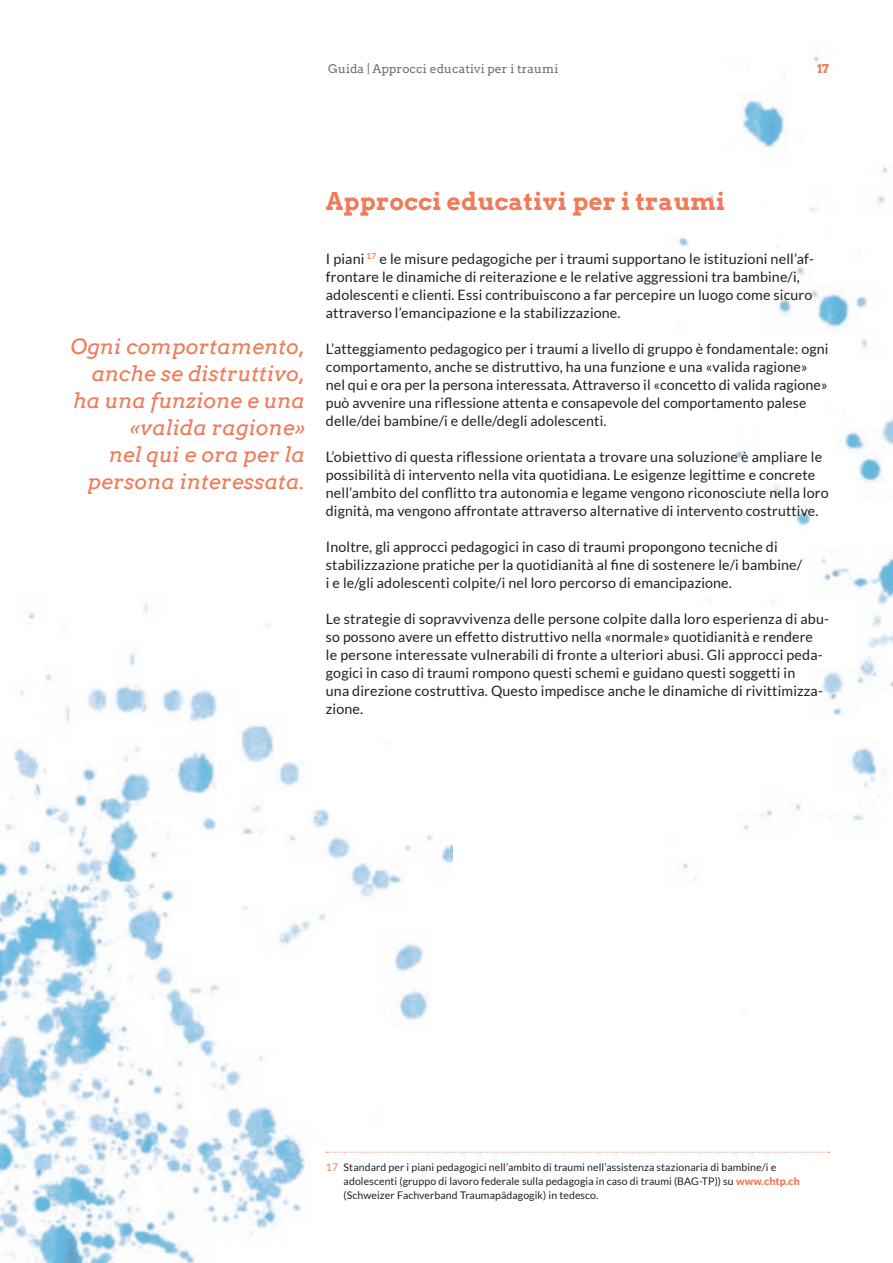
<style>
.page{position:relative;width:893px;height:1263px;background:#fff}
.page>*{position:absolute;margin:0;border:0;box-sizing:border-box;transform-origin:0 0}
.t1{font:700 24px "Arvo";letter-spacing:.01em;color:#f07b59}
.t2{font:italic 21px/27px "Arvo";color:#f07b59;text-align:right}
.t3{font:14.25px/18px "Lato";letter-spacing:.01em;color:#231f20}
.t4{font:12px "Arvo";letter-spacing:.01em;color:#6d6e71}
.t5{font:700 12px "Arvo";color:#f07b59}
.t6{font:10.5px/14.2px "Lato";letter-spacing:.01em;color:#231f20}
.s1{color:#f07b59}
.s2{font-weight:900;color:#f07b59}
</style>
<div class="page">
<img style="left:676px;top:56px;width:217px;height:825px">
<img style="left:0;top:602px;width:453px;height:661px">
<svg style="left:326px;top:1151px;width:504px;height:2px"></svg>
<p class="t4" style="left:328px;top:63px;width:232px">Guida | Approcci educativi per i traumi</p>
<p class="t5" style="left:817px;top:63px;width:13px">17</p>
<h2 class="t2" style="left:71px;top:334px;width:235px">Ogni comportamento, anche se distruttivo, ha una funzione e una «valida ragione»<br>nel qui e ora per la persona interessata.</h2>
<h1 class="t1" style="left:326px;top:190px;width:401px">Approcci educativi per i traumi</h1>
<p class="t3" style="left:326px;top:250px;width:490px">I piani <sup>17</sup> e le misure pedagogiche per i traumi supportano le istituzioni nell’af&shy;frontare le dinamiche di reiterazione e le relative aggressioni tra bambine/i, adolescenti e clienti. Essi contribuiscono a far percepire un luogo come sicuro attraverso l’emancipazione e la stabilizzazione.</p>
<p class="t3" style="left:326px;top:339px;width:504px">L’atteggiamento pedagogico per i traumi a livello di gruppo è fondamentale: ogni comportamento, anche se distruttivo, ha una funzione e una «valida ragione» nel qui e ora per la persona interessata. Attraverso il «concetto di valida ragione» può avvenire una riflessione attenta e consapevole del comportamento palese delle/dei bambine/i e delle/degli adolescenti.</p>
<p class="t3" style="left:326px;top:447px;width:504px">L’obiettivo di questa riflessione orientata a trovare una soluzione è ampliare le possibilità di intervento nella vita quotidiana. Le esigenze legittime e concrete nell’ambito del conflitto tra autonomia e legame vengono riconosciute nella loro dignità, ma vengono affrontate attraverso alternative di intervento costruttive.</p>
<p class="t3" style="left:326px;top:538px;width:478px">Inoltre, gli approcci pedagogici in caso di traumi propongono tecniche di stabilizzazione pratiche per la quotidianità al fine di sostenere le/i bambine/ i e le/gli adolescenti colpite/i nel loro percorso di emancipazione.</p>
<p class="t3" style="left:326px;top:610px;width:505px">Le strategie di sopravvivenza delle persone colpite dalla loro esperienza di abu&shy;so possono avere un effetto distruttivo nella «normale» quotidianità e rendere<br>le persone interessate vulnerabili di fronte a ulteriori abusi. Gli approcci peda&shy;gogici in caso di traumi rompono questi schemi e guidano questi soggetti in<br>una direzione costruttiva. Questo impedisce anche le dinamiche di rivittimizza&shy;zione.</p>
<p class="t6" style="left:344px;top:1160px;width:458px;text-indent:-18px"><span class="s1">17</span> Standard per i piani pedagogici nell’ambito di traumi nell’assistenza stazionaria di bambine/i e adolescenti (gruppo di lavoro federale sulla pedagogia in caso di traumi (BAG-TP)) su <span class="s2">www.chtp.ch </span>(Schweizer Fachverband Traumapädagogik) in tedesco.</p>
</div>
